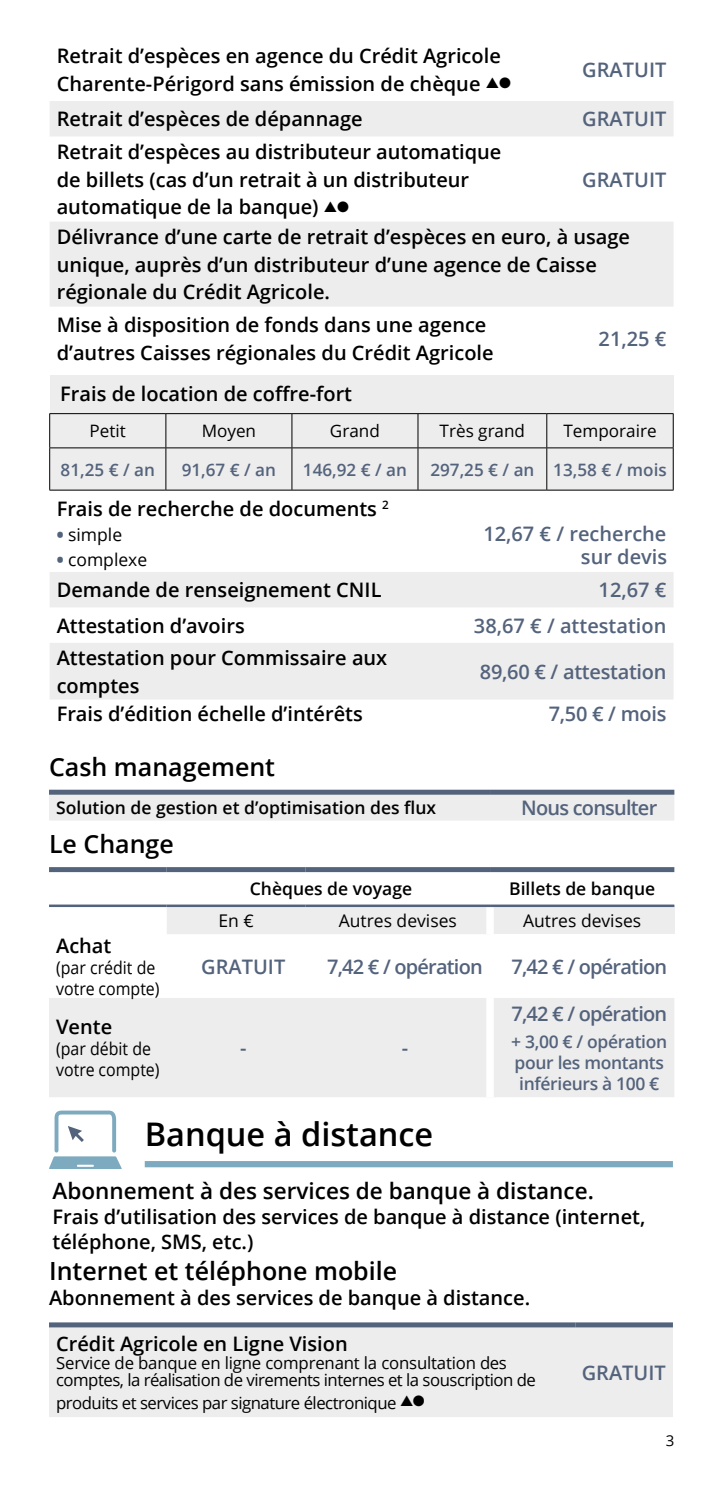
<style>
.page{position:relative;width:709px;height:1489px;background:#fff}
.page>*{position:absolute;margin:0;border:0;box-sizing:border-box;transform-origin:0 0}
.t1{font:600 32.5px "Open Sans";color:#000}
.t2{font:600 25px "Open Sans";color:#000}
.t3{font:600 22.5px "Open Sans";color:#000}
.t4{font:600 20px/27.5px "Open Sans";color:#000}
.t5{font:600 20px "Open Sans";color:#54637c}
.t6{font:600 20px "Open Sans";letter-spacing:-.04em;color:#54637c}
.t7{font:600 17.5px "Open Sans";color:#000}
.t8{font:17.5px/21px "Open Sans";color:#000;scale:.91 1}
.t9{font:600 17.5px/21px "Open Sans";letter-spacing:-.02em;color:#54637c}
.t10{font:17.5px "Open Sans";color:#000}
.t11{font:600 17px "Open Sans";color:#54637c}
.t12{font:17px "Open Sans";color:#000}
.t13{font:16.75px/17.5px "Open Sans";letter-spacing:-.03em;color:#000}
.t14{font:15px "Open Sans";color:#000}
.s1{font-weight:800;color:#54637c}
</style>
<div class="page">
<svg style="left:49px;top:1110px;width:73px;height:58px"></svg>
<div style="left:50px;top:375px;width:623px;height:115px;background:#ededed"></div>
<hr style="left:49px;top:413px;width:117px;height:1px;background:#000">
<hr style="left:49px;top:414px;width:1px;height:33px;background:#000">
<hr style="left:166px;top:413px;width:126px;height:1px;background:#000">
<hr style="left:165px;top:414px;width:1px;height:33px;background:#000">
<hr style="left:292px;top:413px;width:126px;height:1px;background:#000">
<hr style="left:291px;top:414px;width:1px;height:33px;background:#000">
<hr style="left:418px;top:413px;width:129px;height:1px;background:#000">
<hr style="left:417px;top:414px;width:1px;height:33px;background:#000">
<hr style="left:547px;top:413px;width:126px;height:1px;background:#000">
<hr style="left:546px;top:414px;width:1px;height:33px;background:#000">
<hr style="left:672px;top:414px;width:1px;height:33px;background:#000">
<hr style="left:49px;top:447px;width:117px;height:1px;background:#000">
<hr style="left:49px;top:448px;width:1px;height:42px;background:#000">
<hr style="left:166px;top:447px;width:126px;height:1px;background:#000">
<hr style="left:165px;top:448px;width:1px;height:42px;background:#000">
<hr style="left:292px;top:447px;width:126px;height:1px;background:#000">
<hr style="left:291px;top:448px;width:1px;height:42px;background:#000">
<hr style="left:418px;top:447px;width:129px;height:1px;background:#000">
<hr style="left:417px;top:448px;width:1px;height:42px;background:#000">
<hr style="left:547px;top:447px;width:126px;height:1px;background:#000">
<hr style="left:546px;top:448px;width:1px;height:42px;background:#000">
<hr style="left:672px;top:448px;width:1px;height:42px;background:#000">
<hr style="left:49px;top:489px;width:117px;height:1px;background:#000">
<hr style="left:166px;top:489px;width:126px;height:1px;background:#000">
<hr style="left:292px;top:489px;width:126px;height:1px;background:#000">
<hr style="left:418px;top:489px;width:129px;height:1px;background:#000">
<hr style="left:547px;top:489px;width:126px;height:1px;background:#000">
<svg style="left:50px;top:101px;width:623px;height:205px;fill:#ededed"></svg>
<svg style="left:50px;top:572px;width:623px;height:127px;fill:#ededed"></svg>
<svg style="left:49px;top:872px;width:625px;height:1px"></svg>
<svg style="left:49px;top:907px;width:625px;height:190px;fill:#ededed"></svg>
<div style="left:490px;top:905px;width:184px;height:29px;background:#ededed"></div>
<div style="left:486px;top:907px;width:8px;height:27px;background:#fff"></div>
<div style="left:486px;top:997px;width:8px;height:100px;background:#fff"></div>
<hr style="left:49px;top:904px;width:118px;height:3px;background:#54637c">
<hr style="left:167px;top:904px;width:139px;height:3px;background:#54637c">
<hr style="left:306px;top:904px;width:184px;height:3px;background:#54637c">
<hr style="left:490px;top:904px;width:184px;height:3px;background:#54637c">
<div style="left:49px;top:867px;width:118px;height:5px;background:#54637c"></div>
<div style="left:167px;top:867px;width:139px;height:5px;background:#54637c"></div>
<div style="left:306px;top:867px;width:184px;height:5px;background:#54637c"></div>
<div style="left:490px;top:867px;width:184px;height:5px;background:#54637c"></div>
<div style="left:49px;top:794px;width:625px;height:26px;background:#ededed"></div>
<div style="left:49px;top:789px;width:441px;height:5px;background:#54637c"></div>
<div style="left:490px;top:789px;width:184px;height:5px;background:#54637c"></div>
<div style="left:145px;top:1160px;width:528px;height:7px;background:#7eaac0"></div>
<div style="left:49px;top:1327px;width:624px;height:89px;background:#ededed"></div>
<div style="left:49px;top:1322px;width:526px;height:5px;background:#54637c"></div>
<div style="left:575px;top:1322px;width:98px;height:5px;background:#54637c"></div>
<p class="t4" style="left:57px;top:42px;width:456px">Retrait d’espèces en agence du Crédit Agricole<br>Charente-Périgord sans émission de chèque ▲●</p>
<p class="t5" style="left:582px;top:56px;width:86px">GRATUIT</p>
<p class="t4" style="left:57px;top:105px;width:307px">Retrait d’espèces de dépannage</p>
<p class="t5" style="left:582px;top:105px;width:86px">GRATUIT</p>
<p class="t4" style="left:57px;top:138px;width:446px">Retrait d’espèces au distributeur automatique de billets (cas d’un retrait à un distributeur automatique de la banque) ▲●</p>
<p class="t5" style="left:582px;top:166px;width:86px">GRATUIT</p>
<p class="t4" style="left:57px;top:223px;width:575px">Délivrance d’une carte de retrait d’espèces en euro, à usage unique, auprès d’un distributeur d’une agence de Caisse régionale du Crédit Agricole.</p>
<p class="t4" style="left:57px;top:311px;width:438px">Mise à disposition de fonds dans une agence d’autres Caisses régionales du Crédit Agricole</p>
<p class="t5" style="left:598px;top:325px;width:69px">21,25 €</p>
<p class="t4" style="left:60px;top:380px;width:293px">Frais de location de coffre-fort</p>
<p class="t12" style="left:90px;top:419px;width:38px">Petit</p>
<p class="t12" style="left:202px;top:419px;width:56px">Moyen</p>
<p class="t12" style="left:330px;top:419px;width:51px">Grand</p>
<p class="t12" style="left:439px;top:419px;width:87px">Très grand</p>
<p class="t12" style="left:563px;top:419px;width:95px">Temporaire</p>
<p class="t11" style="left:61px;top:457px;width:96px">81,25 € / an</p>
<p class="t11" style="left:182px;top:457px;width:96px">91,67 € / an</p>
<p class="t11" style="left:303px;top:457px;width:106px">146,92 € / an</p>
<p class="t11" style="left:430px;top:457px;width:238px">297,25 € / an 13,58 € / mois</p>
<p class="t4" style="left:57px;top:494px;width:334px">Frais de recherche de documents <sup>2</sup></p>
<p class="t10" style="left:57px;top:522px;width:67px"><span class="s1">•</span> simple</p>
<p class="t10" style="left:57px;top:547px;width:92px"><span class="s1">•</span> complexe</p>
<p class="t5" style="left:483px;top:519px;width:185px">12,67 € / recherche</p>
<p class="t5" style="left:581px;top:543px;width:88px">sur devis</p>
<p class="t4" style="left:57px;top:576px;width:326px">Demande de renseignement CNIL</p>
<p class="t5" style="left:598px;top:576px;width:69px">12,67 €</p>
<p class="t4" style="left:57px;top:611px;width:190px">Attestation d’avoirs</p>
<p class="t5" style="left:474px;top:611px;width:194px">38,67 € / attestation</p>
<p class="t4" style="left:57px;top:643px;width:332px">Attestation pour Commissaire aux comptes</p>
<p class="t5" style="left:480px;top:658px;width:188px">89,60 € / attestation</p>
<p class="t4" style="left:57px;top:700px;width:308px">Frais d’édition échelle d’intérêts</p>
<p class="t5" style="left:549px;top:700px;width:119px">7,50 € / mois</p>
<p class="t2" style="left:49px;top:749px;width:227px">Cash management</p>
<p class="t7" style="left:56px;top:796px;width:381px">Solution de gestion et d’optimisation des flux</p>
<p class="t6" style="left:521px;top:794px;width:137px">Nous consulter</p>
<p class="t2" style="left:49px;top:826px;width:126px">Le Change</p>
<p class="t7" style="left:250px;top:876px;width:164px">Chèques de voyage</p>
<p class="t7" style="left:509px;top:876px;width:148px">Billets de banque</p>
<p class="t10" style="left:218px;top:908px;width:37px">En €</p>
<p class="t10" style="left:339px;top:908px;width:120px">Autres devises</p>
<p class="t10" style="left:523px;top:908px;width:120px">Autres devises</p>
<p class="t4" style="left:56px;top:931px;width:57px">Achat</p>
<p class="t8" style="left:56px;top:956px;width:115px">(par crédit de votre compte)</p>
<p class="t5" style="left:201px;top:952px;width:86px">GRATUIT</p>
<p class="t6" style="left:327px;top:952px;width:157px">7,42 € / opération</p>
<p class="t6" style="left:511px;top:952px;width:157px">7,42 € / opération</p>
<p class="t4" style="left:56px;top:1012px;width:58px">Vente</p>
<p class="t8" style="left:56px;top:1037px;width:115px">(par débit de votre compte)</p>
<p class="t5" style="left:240px;top:1034px;width:8px">-</p>
<p class="t5" style="left:402px;top:1034px;width:8px">-</p>
<p class="t6" style="left:511px;top:999px;width:157px">7,42 € / opération</p>
<p class="t9" style="left:511px;top:1030px;width:157px">+ 3,00 € / opération pour les montants inférieurs à 100 €</p>
<h1 class="t1" style="left:145px;top:1111px;width:290px">Banque à distance</h1>
<p class="t3" style="left:53px;top:1174px;width:543px">Abonnement à des services de banque à distance.</p>
<p class="t4" style="left:53px;top:1203px;width:594px;line-height:25px">Frais d’utilisation des services de banque à distance (internet, téléphone, SMS, etc.)</p>
<p class="t2" style="left:49px;top:1253px;width:350px">Internet et téléphone mobile</p>
<p class="t4" style="left:49px;top:1283px;width:482px">Abonnement à des services de banque à distance.</p>
<p class="t4" style="left:56px;top:1329px;width:293px">Crédit Agricole en Ligne Vision</p>
<p class="t13" style="left:56px;top:1353px;width:481px">Service de banque en ligne comprenant la consultation des comptes, la réalisation de virements internes et la souscription de</p>
<p class="t13" style="left:56px;top:1393px;width:370px">produits et services par signature électronique ▲●</p>
<p class="t5" style="left:581px;top:1358px;width:86px">GRATUIT</p>
<p class="t14" style="left:665px;top:1430px;width:10px">3</p>
</div>
